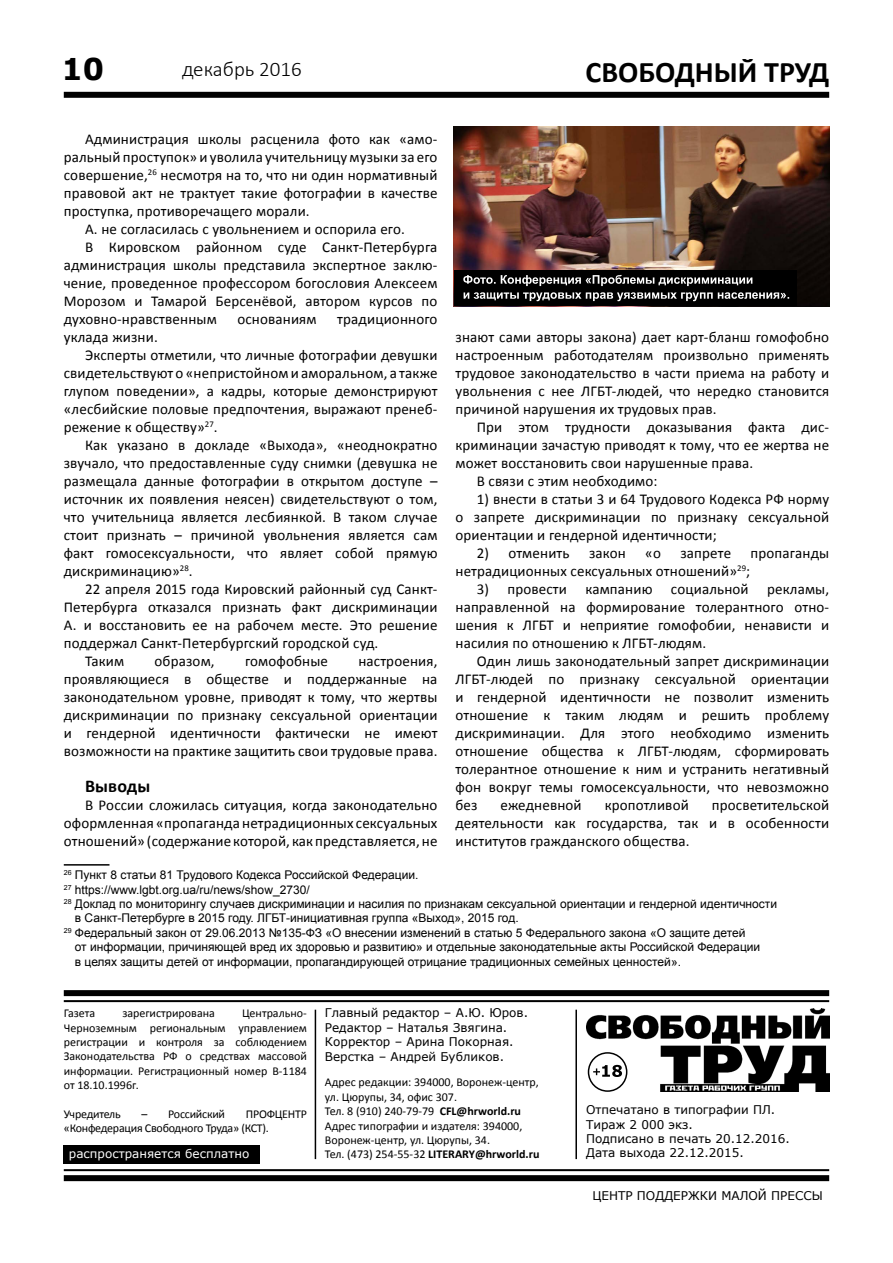
<style>
.page{position:relative;width:893px;height:1263px;background:#fff}
.page>*{position:absolute;margin:0;border:0;box-sizing:border-box;transform-origin:0 0}
.t1{font:700 30px "Calibri";color:#000}
.t2{font:700 30px "Verdana";color:#000}
.t3{font:300 21px "Calibri";color:#000}
.t4{font:700 18px "Calibri";letter-spacing:.01em;color:#000}
.t5{font:15px/18px "Calibri";letter-spacing:.01em;color:#000;text-align:justify}
.t6{font:12px "Arial";color:#000}
.t7{font:12px/14.4px "Calibri";color:#000;text-align:justify}
.t8{font:12px/14.4px "Verdana";color:#000}
.t9{font:12px/14.4px "Calibri";letter-spacing:-.02em;color:#000}
.t10{font:12px "Verdana";color:#fff}
.s1{font-weight:700}
</style>
<div class="page">
<div style="left:64px;top:1145px;width:196px;height:19px;background:#000"></div>
<div style="left:64px;top:92px;width:765px;height:6px;background:#000"></div>
<div style="left:64px;top:990px;width:765px;height:6px;background:#000"></div>
<hr style="left:64px;top:1000px;width:765px;height:2px;background:#000">
<img style="left:586px;top:1008px;width:243px;height:83px">
<hr style="left:64px;top:1169px;width:765px;height:2px;background:#000">
<div style="left:64px;top:1175px;width:765px;height:6px;background:#000"></div>
<hr style="left:315px;top:1010px;width:1px;height:149px;background:#000">
<hr style="left:575px;top:1010px;width:2px;height:149px;background:#000">
<div style="left:588px;top:1052px;width:39px;height:40px;border:2px solid #000;border-radius:50%"></div>
<svg style="left:593px;top:1065px;width:29px;height:12px"></svg>
<hr style="left:64px;top:864px;width:45px;height:2px;background:#000">
<img style="left:454px;top:126px;width:375px;height:180px">
<div style="left:454px;top:270px;width:342px;height:36px;background:#000"></div>
<svg style="left:464px;top:292px;width:325px;height:9px"></svg>
<svg style="left:463px;top:275px;width:289px;height:11px"></svg>
<h1 class="t2" style="left:62px;top:47px;width:44px">10</h1>
<h2 class="t3" style="left:182px;top:56px;width:121px">декабрь 2016</h2>
<h1 class="t1" style="left:586px;top:51px;width:245px">СВОБОДНЫЙ ТРУД</h1>
<p class="t5" style="left:85px;top:130px;width:354px">Администрация школы расценила фото как «амо-</p>
<p class="t5" style="left:64px;top:148px;width:375px">ральный проступок» и уволила учительницу музыки за его</p>
<p class="t5" style="left:64px;top:166px;width:375px">совершение,<sup>26</sup> несмотря на то, что ни один нормативный</p>
<p class="t5" style="left:64px;top:184px;width:375px">правовой акт не трактует такие фотографии в качестве</p>
<p class="t5" style="left:64px;top:202px;width:247px">проступка, противоречащего морали.</p>
<p class="t5" style="left:85px;top:220px;width:321px">А. не согласилась с увольнением и оспорила его.</p>
<p class="t5" style="left:85px;top:238px;width:354px">В Кировском районном суде Санкт-Петербурга</p>
<p class="t5" style="left:64px;top:256px;width:375px">администрация школы представила экспертное заклю-</p>
<p class="t5" style="left:64px;top:274px;width:375px">чение, проведенное профессором богословия Алексеем</p>
<p class="t5" style="left:64px;top:292px;width:375px">Морозом и Тамарой Берсенёвой, автором курсов по</p>
<p class="t5" style="left:64px;top:310px;width:155px">духовно-нравственным</p>
<p class="t5" style="left:237px;top:310px;width:81px">основаниям</p>
<p class="t5" style="left:337px;top:310px;width:102px">традиционного</p>
<p class="t5" style="left:64px;top:328px;width:96px">уклада жизни.</p>
<p class="t5" style="left:85px;top:346px;width:354px">Эксперты отметили, что личные фотографии девушки</p>
<p class="t5" style="left:64px;top:364px;width:375px">свидетельствуют о «непристойном и аморальном, а также</p>
<p class="t5" style="left:64px;top:382px;width:375px">глупом поведении», а кадры, которые демонстрируют</p>
<p class="t5" style="left:64px;top:400px;width:375px">«лесбийские половые предпочтения, выражают пренеб-</p>
<p class="t5" style="left:64px;top:418px;width:155px">режение к обществу»<sup>27</sup>.</p>
<p class="t5" style="left:85px;top:436px;width:354px">Как указано в докладе «Выхода», «неоднократно</p>
<p class="t5" style="left:64px;top:454px;width:375px">звучало, что предоставленные суду снимки (девушка не</p>
<p class="t5" style="left:64px;top:472px;width:375px">размещала данные фотографии в открытом доступе –</p>
<p class="t5" style="left:64px;top:490px;width:375px">источник их появления неясен) свидетельствуют о том,</p>
<p class="t5" style="left:64px;top:508px;width:375px">что учительница является лесбиянкой. В таком случае</p>
<p class="t5" style="left:64px;top:526px;width:375px">стоит признать – причиной увольнения является сам</p>
<p class="t5" style="left:64px;top:544px;width:375px">факт гомосексуальности, что являет собой прямую</p>
<p class="t5" style="left:64px;top:562px;width:130px">дискриминацию»<sup>28</sup>.</p>
<p class="t5" style="left:85px;top:580px;width:354px">22 апреля 2015 года Кировский районный суд Санкт-</p>
<p class="t5" style="left:64px;top:598px;width:375px">Петербурга отказался признать факт дискриминации</p>
<p class="t5" style="left:64px;top:616px;width:375px">А. и восстановить ее на рабочем месте. Это решение</p>
<p class="t5" style="left:64px;top:634px;width:316px">поддержал Санкт-Петербургский городской суд.</p>
<p class="t5" style="left:85px;top:652px;width:41px">Таким</p>
<p class="t5" style="left:155px;top:652px;width:62px">образом,</p>
<p class="t5" style="left:245px;top:652px;width:85px">гомофобные</p>
<p class="t5" style="left:64px;top:652px;width:375px;text-indent:295px">настроения, проявляющиеся в обществе и поддержанные на законодательном уровне, приводят к тому, что жертвы дискриминации по признаку сексуальной ориентации и гендерной идентичности фактически не имеют возможности на практике защитить свои трудовые права.</p>
<p class="t4" style="left:85px;top:773px;width:67px">Выводы</p>
<p class="t5" style="left:64px;top:796px;width:375px;text-indent:21px">В России сложилась ситуация, когда законодательно оформленная «пропаганда нетрадиционных сексуальных отношений» (содержание которой, как представляется, не</p>
<p class="t5" style="left:455px;top:328px;width:375px">знают сами авторы закона) дает карт-бланш гомофобно настроенным работодателям произвольно применять трудовое законодательство в части приема на работу и увольнения с нее ЛГБТ-людей, что нередко становится причиной нарушения их трудовых прав.</p>
<p class="t5" style="left:477px;top:418px;width:354px">При этом трудности доказывания факта дис-</p>
<p class="t5" style="left:455px;top:436px;width:375px">криминации зачастую приводят к тому, что ее жертва не</p>
<p class="t5" style="left:455px;top:454px;width:299px">может восстановить свои нарушенные права.</p>
<p class="t5" style="left:477px;top:472px;width:182px">В связи с этим необходимо:</p>
<p class="t5" style="left:455px;top:490px;width:375px;text-indent:21px">1) внести в статьи 3 и 64 Трудового Кодекса РФ норму о запрете дискриминации по признаку сексуальной ориентации и гендерной идентичности;</p>
<p class="t5" style="left:477px;top:544px;width:94px">2) отменить</p>
<p class="t5" style="left:589px;top:544px;width:38px">закон</p>
<p class="t5" style="left:645px;top:544px;width:17px">«о</p>
<p class="t5" style="left:680px;top:544px;width:52px">запрете</p>
<p class="t5" style="left:750px;top:544px;width:80px">пропаганды</p>
<p class="t5" style="left:455px;top:562px;width:296px">нетрадиционных сексуальных отношений»<sup>29</sup>;</p>
<p class="t5" style="left:455px;top:580px;width:375px;text-indent:21px">3) провести кампанию социальной рекламы, направленной на формирование толерантного отно&shy;шения к ЛГБТ и неприятие гомофобии, ненависти и насилия по отношению к ЛГБТ-людям.</p>
<p class="t5" style="left:455px;top:652px;width:375px;text-indent:21px">Один лишь законодательный запрет дискриминации ЛГБТ-людей по признаку сексуальной ориентации и гендерной идентичности не позволит изменить отношение к таким людям и решить проблему дискриминации. Для этого необходимо изменить отношение общества к ЛГБТ-людям, сформировать толерантное отношение к ним и устранить негативный фон вокруг темы гомосексуальности, что невозможно без</p>
<p class="t5" style="left:455px;top:796px;width:375px;text-indent:256px">просветительской деятельности как государства, так и в особенности институтов гражданского общества.</p>
<p class="t5" style="left:501px;top:796px;width:83px">ежедневной</p>
<p class="t5" style="left:605px;top:796px;width:86px">кропотливой</p>
<p class="t6" style="left:64px;top:867px;width:356px"><sup>26</sup> Пункт 8 статьи 81 Трудового Кодекса Российской Федерации.</p>
<p class="t6" style="left:64px;top:881px;width:247px"><sup>27</sup> https://www.lgbt.org.ua/ru/news/show_2730/</p>
<p class="t6" style="left:64px;top:895px;width:715px"><sup>28</sup> Доклад по мониторингу случаев дискриминации и насилия по признакам сексуальной ориентации и гендерной идентичности</p>
<p class="t6" style="left:75px;top:910px;width:445px">в Санкт-Петербурге в 2015 году. ЛГБТ-инициативная группа «Выход», 2015 год.</p>
<p class="t6" style="left:64px;top:924px;width:683px"><sup>29</sup> Федеральный закон от 29.06.2013 №135-ФЗ «О внесении изменений в статью 5 Федерального закона «О защите детей</p>
<p class="t6" style="left:75px;top:939px;width:687px">от информации, причиняющей вред их здоровью и развитию» и отдельные законодательные акты Российской Федерации</p>
<p class="t6" style="left:75px;top:953px;width:608px">в целях защиты детей от информации, пропагандирующей отрицание традиционных семейных ценностей».</p>
<p class="t8" style="left:325px;top:1005px;width:205px">Главный редактор – А.Ю. Юров.<br>Редактор – Наталья Звягина.<br>Корректор – Арина Покорная.<br>Верстка – Андрей Бубликов.</p>
<p class="t7" style="left:325px;top:1075px;width:216px;text-align:left">Адрес редакции: 394000, Воронеж-центр, ул. Цюрупы, 34, офис 307.<br>Тел. 8 (910) 240-79-79 <span class="s1">CFL@hrworld.ru </span>Адрес типографии и издателя: 394000, Воронеж-центр, ул. Цюрупы, 34.<br>Тел. (473) 254-55-32 <span class="s1">LITERARY@hrworld.ru</span></p>
<p class="t7" style="left:64px;top:1005px;width:245px;text-indent:178px">Центрально-Черноземным региональным управлением регистрации и контроля за соблюдением Законодательства РФ о средствах массовой информации. Регистрационный номер В-1184 от 18.10.1996г.</p>
<p class="t9" style="left:64px;top:1106px;width:58px">Учредитель</p>
<p class="t9" style="left:141px;top:1106px;width:85px">– Российский</p>
<p class="t7" style="left:64px;top:1005px;width:33px">Газета</p>
<p class="t7" style="left:122px;top:1005px;width:94px">зарегистрирована</p>
<p class="t8" style="left:586px;top:1102px;width:205px">Отпечатано в типографии ПЛ.<br>Тираж 2 000 экз.<br>Подписано в печать 20.12.2016.</p>
<p class="t9" style="left:64px;top:1106px;width:245px;text-indent:182px">ПРОФЦЕНТР «Конфедерация Свободного Труда» (КСТ).</p>
<p class="t10" style="left:69px;top:1146px;width:182px">распространяется бесплатно</p>
<p class="t8" style="left:586px;top:1146px;width:159px">Дата выхода 22.12.2015.</p>
<p class="t8" style="left:592px;top:1188px;width:73px">ЦЕНТР ПОДДЕР</p>
<p class="t8" style="left:688px;top:1188px;width:136px">ЖКИ МАЛОЙ ПРЕССЫ</p>
</div>
